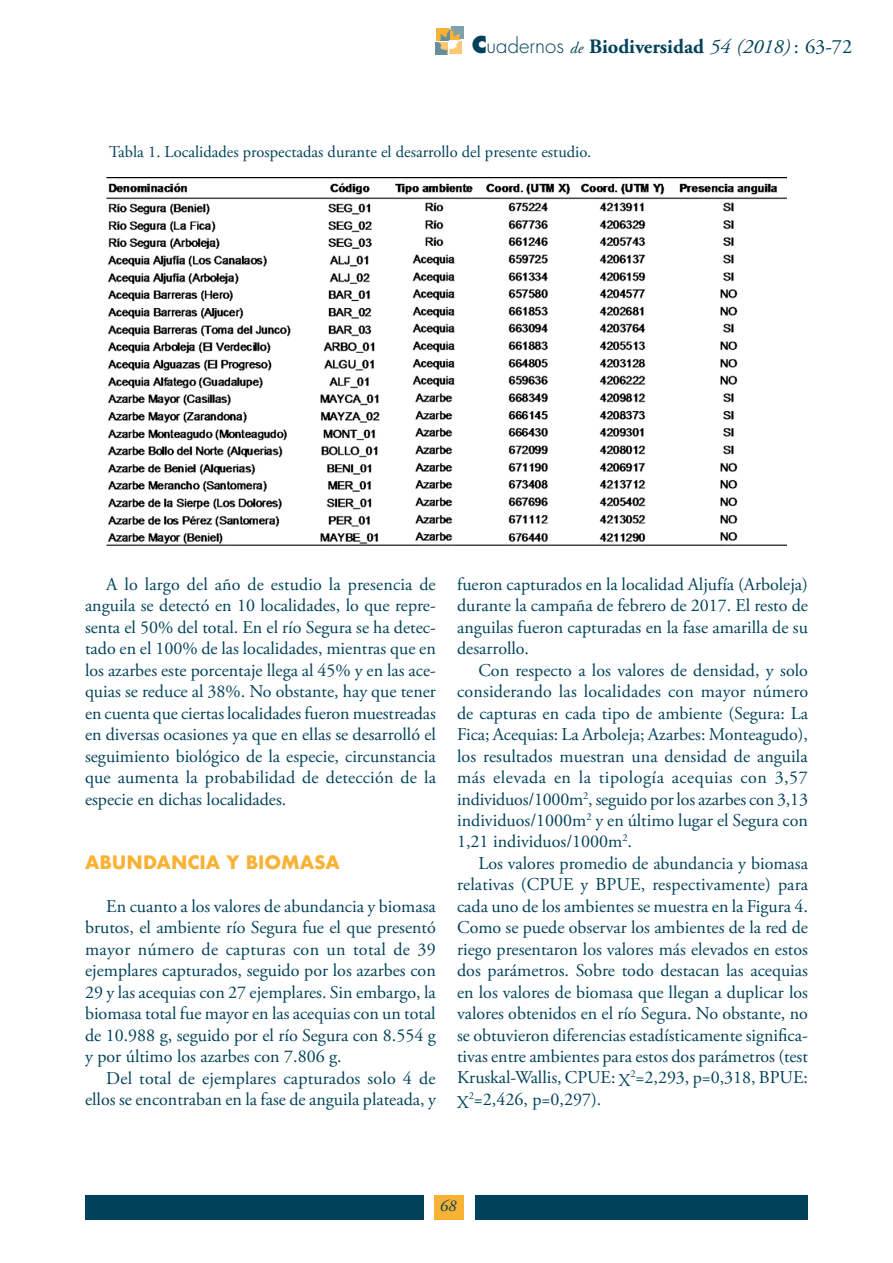
<style>
.page{position:relative;width:893px;height:1263px;background:#fff}
.page>*{position:absolute;margin:0;border:0;box-sizing:border-box;transform-origin:0 0}
.t1{font:700 20.4px "Adobe Garamond Pro";color:#004259}
.t2{font:18px/21.5px "Adobe Garamond Pro";color:#004259;text-align:justify}
.t3{font:700 18px "Futura";color:#f9b233}
.t4{font:16.5px "Adobe Garamond Pro";color:#004259}
.t5{font:italic 16.5px "Adobe Garamond Pro";color:#004259}
.s1{font-family:"Futura";font-weight:800;font-size:22.65px}
.s2{font-family:"Futura";font-weight:300}
.s3{font-weight:400;font-style:italic;font-size:15.9px}
.s4{font-weight:400;font-style:italic}
.s5{font-weight:400}
</style>
<div class="page">
<div style="left:437px;top:28px;width:12px;height:13px;background:#f9b233"></div>
<div style="left:451px;top:27px;width:12px;height:12px;background:#80a0ac"></div>
<div style="left:435px;top:42px;width:13px;height:13px;background:#668e9b"></div>
<div style="left:449px;top:41px;width:13px;height:12px;background:#fbc970"></div>
<svg style="left:438px;top:27px;width:22px;height:28px"></svg>
<div style="left:85px;top:1195px;width:338px;height:25px;background:#004259"></div>
<div style="left:475px;top:1195px;width:332px;height:25px;background:#004259"></div>
<div style="left:434px;top:1195px;width:30px;height:25px;background:#f9b233"></div>
<img style="left:106px;top:177px;width:681px;height:368px">
<p class="t1" style="left:472px;top:34px;width:382px"><span class="s1">C</span><span class="s2">uadernos</span> <span class="s3">de</span> Biodiversidad <span class="s4">54 (2018)</span> <span class="s5">: 63-72</span></p>
<p class="t4" style="left:109px;top:141px;width:484px">Tabla 1. Localidades prospectadas durante el desarrollo del presente estudio.</p>
<p class="t2" style="left:85px;top:574px;width:353px;text-indent:21px">A lo largo del año de estudio la presencia de anguila se detectó en 10 localidades, lo que repre&shy;senta el 50% del total. En el río Segura se ha detec&shy;tado en el 100% de las localidades, mientras que en los azarbes este porcentaje llega al 45% y en las ace&shy;quias se reduce al 38%. No obstante, hay que tener en cuenta que ciertas localidades fueron muestreadas en diversas ocasiones ya que en ellas se desarrolló el seguimiento biológico de la especie, circunstancia que aumenta la probabilidad de detección de la especie en dichas localidades.</p>
<p class="t3" style="left:85px;top:849px;width:256px">ABUNDANCIA Y BIOMASA</p>
<p class="t2" style="left:85px;top:896px;width:352px;text-indent:21px">En cuanto a los valores de abundancia y biomasa brutos, el ambiente río Segura fue el que presentó mayor número de capturas con un total de 39 ejemplares capturados, seguido por los azarbes con 29 y las acequias con 27 ejemplares. Sin embargo, la biomasa total fue mayor en las acequias con un total de 10.988 g, seguido por el río Segura con 8.554 g y por último los azarbes con 7.806 g.</p>
<p class="t2" style="left:85px;top:1068px;width:352px;text-align:right">Del total de ejemplares capturados solo 4 de ellos se encontraban en la fase de anguila plateada, y</p>
<p class="t2" style="left:457px;top:574px;width:352px">fueron capturados en la localidad Aljufía (Arboleja) durante la campaña de febrero de 2017. El resto de anguilas fueron capturadas en la fase amarilla de su desarrollo.</p>
<p class="t2" style="left:457px;top:660px;width:353px;text-indent:21px">Con respecto a los valores de densidad, y solo considerando las localidades con mayor número de capturas en cada tipo de ambiente (Segura: La Fica; Acequias: La Arboleja; Azarbes: Monteagudo), los resultados muestran una densidad de anguila más elevada en la tipología acequias con 3,57 individuos/1000m<sup>2</sup>, seguido por los azarbes con 3,13 individuos/1000m<sup>2</sup> y en último lugar el Segura con 1,21 individuos/1000m<sup>2</sup>.</p>
<p class="t2" style="left:457px;top:853px;width:353px;text-indent:21px">Los valores promedio de abundancia y biomasa relativas (CPUE y BPUE, respectivamente) para cada uno de los ambientes se muestra en la Figura 4.<br>Como se puede observar los ambientes de la red de riego presentaron los valores más elevados en estos dos parámetros. Sobre todo destacan las acequias en los valores de biomasa que llegan a duplicar los valores obtenidos en el río Segura. No obstante, no se obtuvieron diferencias estadísticamente significa&shy;tivas entre ambientes para estos dos parámetros (test Kruskal-Wallis, CPUE: X<sup>2</sup>=2,293, p=0,318, BPUE:</p>
<p class="t2" style="left:457px;top:1092px;width:13px">X</p>
<p class="t2" style="left:469px;top:1089px;width:134px"><sup>2</sup>=2,426, p=0,297).</p>
<p class="t5" style="left:440px;top:1195px;width:18px">68</p>
</div>
